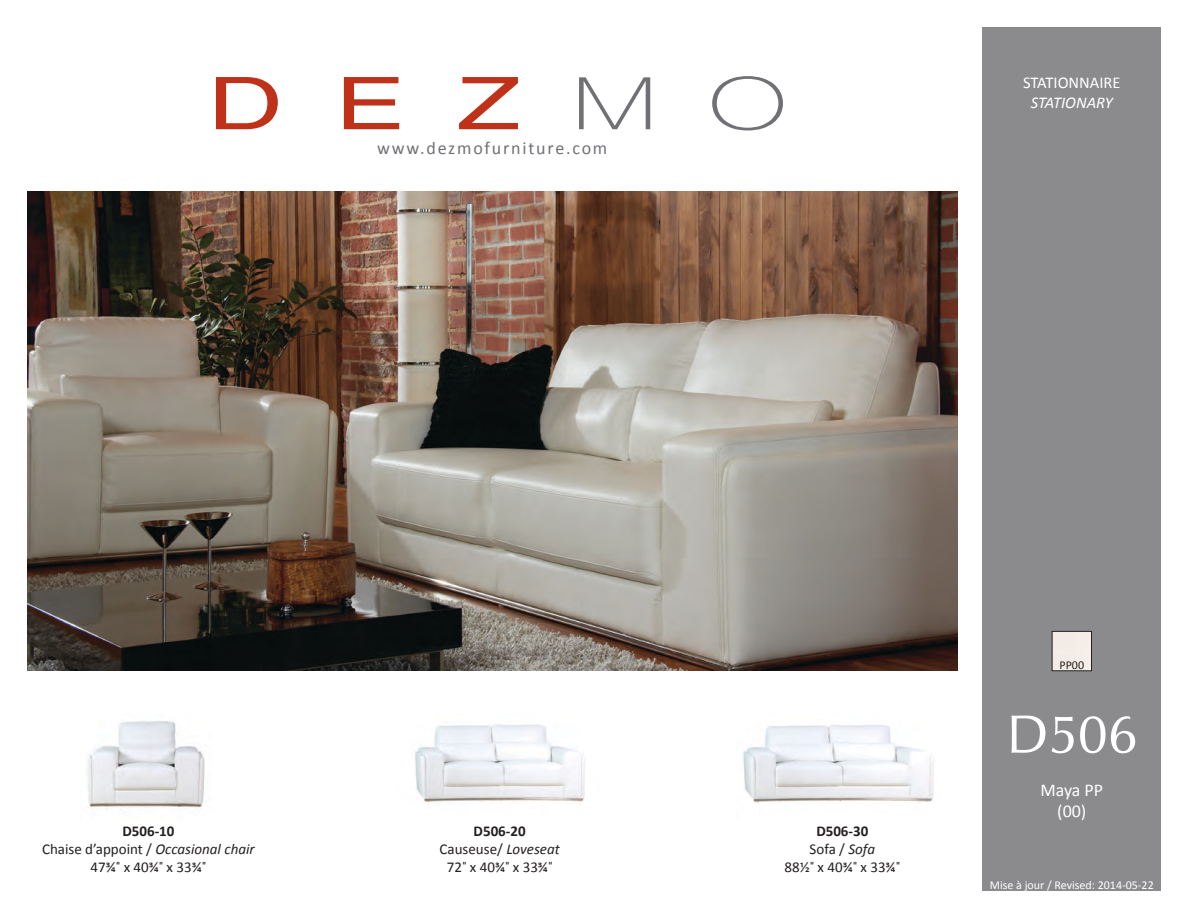
<style>
.page{position:relative;width:1188px;height:918px;background:#fff}
.page>*{position:absolute;margin:0;border:0;box-sizing:border-box;transform-origin:0 0}
.t1{font:54px "CG Omega";color:#fff}
.t2{font:18px "Calibri";letter-spacing:.1em;color:#717074}
.t3{font:18px "Calibri";color:#fff}
.t4{font:16.5px "Calibri";color:#fff}
.t5{font:italic 16.5px "Calibri";color:#fff}
.t6{font:15px "Calibri";color:#231f20}
.t7{font:700 15px "Calibri";color:#231f20}
.t8{font:12px "Calibri";color:#fff}
.Régulier_centré_-_ex{font:12px "Calibri";color:#231f20}
.s1{font-style:italic}
.s2{font-family:"Eras ITC";font-weight:500}
</style>
<div class="page">
<div style="left:983px;top:27px;width:178px;height:864px;background:#8b8b8e"></div>
<svg style="left:216px;top:77px;width:62px;height:52px"></svg>
<svg style="left:344px;top:77px;width:55px;height:52px"></svg>
<svg style="left:459px;top:77px;width:59px;height:52px"></svg>
<svg style="left:579px;top:77px;width:71px;height:52px"></svg>
<svg style="left:712px;top:76px;width:71px;height:54px"></svg>
<img style="left:27px;top:191px;width:930px;height:480px">
<img style="left:743px;top:725px;width:191px;height:78px">
<img style="left:415px;top:724px;width:170px;height:79px">
<img style="left:87px;top:721px;width:118px;height:88px">
<img style="left:1054px;top:633px;width:36px;height:36px">
<div style="left:1052px;top:631px;width:40px;height:40px;border:1px solid #231f20"></div>
<p class="t2" style="left:377px;top:137px;width:232px">www.dezmofurniture.com</p>
<p class="t4" style="left:1023px;top:73px;width:99px">STATIONNAIRE</p>
<p class="t5" style="left:1031px;top:92px;width:84px">STATIONARY</p>
<p class="t7" style="left:122px;top:822px;width:54px">D506-10</p>
<p class="t6" style="left:42px;top:840px;width:214px">Chaise d’appoint / <span class="s1">Occasional chair</span></p>
<p class="t6" style="left:91px;top:858px;width:117px">47¾<span class="s2">"</span> x 40¾<span class="s2">"</span> x 33¾<span class="s2">"</span></p>
<p class="t7" style="left:474px;top:822px;width:54px">D506-20</p>
<p class="t6" style="left:440px;top:840px;width:122px">Causeuse/ <span class="s1">Loveseat</span></p>
<p class="t6" style="left:447px;top:858px;width:107px">72<span class="s2">"</span> x 40¾<span class="s2">"</span> x 33¾<span class="s2">"</span></p>
<p class="t7" style="left:816px;top:822px;width:54px">D506-30</p>
<p class="t6" style="left:810px;top:840px;width:67px">Sofa / <span class="s1">Sofa</span></p>
<p class="t6" style="left:785px;top:858px;width:117px">88½<span class="s2">"</span> x 40¾<span class="s2">"</span> x 33¾<span class="s2">"</span></p>
<p class="Régulier_centré_-_ex" style="left:1060px;top:657px;width:26px">PP00</p>
<p class="t1" style="left:1006px;top:702px;width:133px">D506</p>
<p class="t3" style="left:1040px;top:778px;width:64px">Maya PP</p>
<p class="t3" style="left:1057px;top:800px;width:31px">(00)</p>
<p class="t8" style="left:990px;top:877px;width:165px">Mise à jour / Revised: 2014-05-22</p>
</div>
